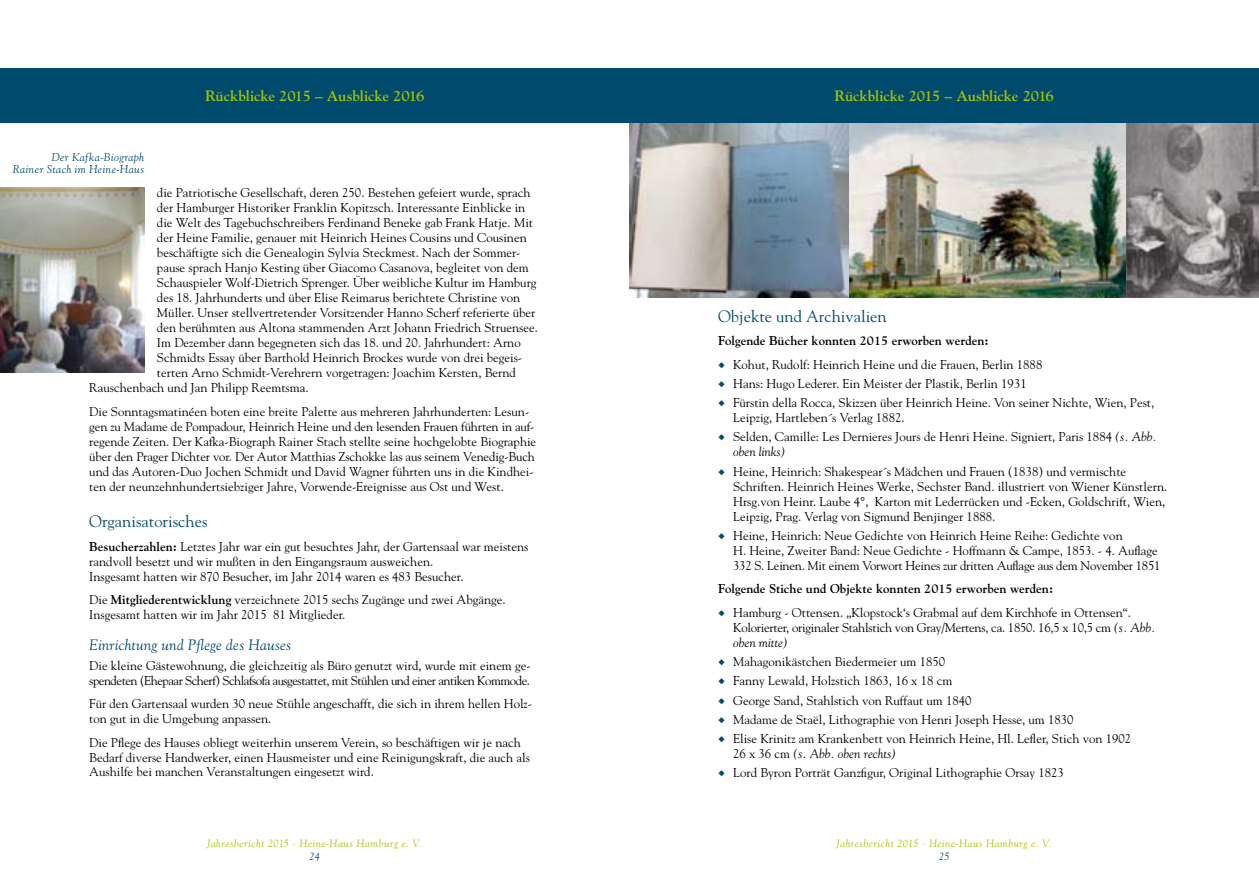
<style>
.page{position:relative;width:1259px;height:893px;background:#fff}
.page>*{position:absolute;margin:0;border:0;box-sizing:border-box;transform-origin:0 0}
.t1{font:16.5px "Goudy";color:#004a6e}
.t2{font:700 15px "Goudy";letter-spacing:-.015em;color:#a4c400}
.t3{font:italic 15px "Goudy";letter-spacing:.015em;color:#004a6e}
.t4{font:12.75px/15px "Goudy";color:#000}
.t5{font:12.75px/15px "Goudy";letter-spacing:-.04em;color:#000}
.t6{font:700 12.75px "Goudy";color:#000}
.t7{font:italic 11.25px/12px "Goudy";letter-spacing:.04em;color:#004a6e;text-align:right}
.t8{font:italic 10.5px "Goudy";letter-spacing:.055em;color:#a4c400}
.t9{font:italic 10.5px "Goudy";color:#004a6e}
.s1{font-weight:700}
.s2{font-family:"Minion Pro";font-weight:700;font-style:italic;font-stretch:condensed;font-size:15px;color:#004a6e}
.s3{font-style:italic}
</style>
<div class="page">
<img style="left:848px;top:123px;width:411px;height:175px">
<svg style="left:629px;top:123px;width:219px;height:175px;background:#98a2a9"></svg>
<div style="left:0;top:68px;width:1259px;height:55px;background:#004a6e"></div>
<img style="left:0;top:187px;width:144px;height:185px">
<p class="t7" style="left:13px;top:151px;width:133px">Der Kafka-Biograph<br>Rainer Stach im Heine-Haus</p>
<p class="t2" style="left:205px;top:87px;width:221px">Rückblicke 2015 – Ausblicke 2016</p>
<p class="t2" style="left:834px;top:87px;width:221px">Rückblicke 2015 – Ausblicke 2016</p>
<p class="t4" style="left:157px;top:185px;width:375px">die Patriotische Gesellschaft, deren 250. Bestehen gefeiert wurde, sprach</p>
<p class="t4" style="left:157px;top:200px;width:370px">der Hamburger Historiker Franklin Kopitzsch. Interessante Einblicke in</p>
<p class="t4" style="left:157px;top:215px;width:378px">die Welt des Tagebuchschreibers Ferdinand Beneke gab Frank Hatje. Mit</p>
<p class="t4" style="left:157px;top:230px;width:371px">der Heine Familie, genauer mit Heinrich Heines Cousins und Cousinen</p>
<p class="t4" style="left:157px;top:245px;width:365px">beschäftigte sich die Genealogin Sylvia Steckmest. Nach der Sommer-</p>
<p class="t4" style="left:157px;top:260px;width:373px">pause sprach Hanjo Kesting über Giacomo Casanova, begleitet von dem</p>
<p class="t4" style="left:157px;top:275px;width:381px">Schauspieler Wolf-Dietrich Sprenger. Über weibliche Kultur im Hamburg</p>
<p class="t4" style="left:157px;top:290px;width:365px">des 18. Jahrhunderts und über Elise Reimarus berichtete Christine von</p>
<p class="t4" style="left:157px;top:305px;width:380px">Müller. Unser stellvertretender Vorsitzender Hanno Scherf referierte über</p>
<p class="t4" style="left:157px;top:320px;width:382px">den berühmten aus Altona stammenden Arzt Johann Friedrich Struensee.</p>
<p class="t4" style="left:157px;top:335px;width:365px">Im Dezember dann begegneten sich das 18. und 20. Jahrhundert: Arno</p>
<p class="t4" style="left:157px;top:350px;width:367px">Schmidts Essay über Barthold Heinrich Brockes wurde von drei begeis-</p>
<p class="t4" style="left:157px;top:365px;width:360px">terten Arno Schmidt-Verehrern vorgetragen: Joachim Kersten, Bernd</p>
<p class="t4" style="left:89px;top:380px;width:221px">Rauschenbach und Jan Philipp Reemtsma.</p>
<p class="t4" style="left:89px;top:403px;width:448px">Die Sonntagsmatinéen boten eine breite Palette aus mehreren Jahrhunderten: Lesun&shy;gen zu Madame de Pompadour, Heinrich Heine und den lesenden Frauen führten in auf&shy;regende Zeiten. Der Kafka-Biograph Rainer Stach stellte seine hochgelobte Biographie über den Prager Dichter vor. Der Autor Matthias Zschokke las aus seinem Venedig-Buch und das Autoren-Duo Jochen Schmidt und David Wagner führten uns in die Kindhei&shy;ten der neunzehnhundertsiebziger Jahre, Vorwende-Ereignisse aus Ost und West.</p>
<p class="t1" style="left:89px;top:511px;width:120px">Organisatorisches</p>
<p class="t4" style="left:89px;top:539px;width:441px"><span class="s1">Besucherzahlen:</span> Letztes Jahr war ein gut besuchtes Jahr, der Gartensaal war meistens randvoll besetzt und wir mußten in den Eingangsraum ausweichen.<br>Insgesamt hatten wir 870 Besucher, im Jahr 2014 waren es 483 Besucher.</p>
<p class="t4" style="left:89px;top:592px;width:418px">Die <span class="s1">Mitgliederentwicklung</span> verzeichnete 2015 sechs Zugänge und zwei Abgänge.<br>Insgesamt hatten wir im Jahr 2015 81 Mitglieder.</p>
<p class="t3" style="left:89px;top:636px;width:203px">Einrichtung und Pflege des Hauses</p>
<p class="t5" style="left:89px;top:657px;width:443px">Die kleine Gästewohnung, die gleichzeitig als Büro genutzt wird, wurde mit einem ge&shy;spendeten (Ehepaar Scherf) Schlafsofa ausgestattet, mit Stühlen und einer antiken Kommode.</p>
<p class="t4" style="left:89px;top:696px;width:444px">Für den Gartensaal wurden 30 neue Stühle angeschafft, die sich in ihrem hellen Holz&shy;ton gut in die Umgebung anpassen.</p>
<p class="t4" style="left:89px;top:734px;width:442px">Die Pflege des Hauses obliegt weiterhin unserem Verein, so beschäftigen wir je nach<br>Bedarf diverse Handwerker, einen Hausmeister und eine Reinigungskraft, die auch als<br>Aushilfe bei manchen Veranstaltungen eingesetzt wird.</p>
<p class="t8" style="left:207px;top:837px;width:217px">Jahresbericht 2015 · Heine-Haus Hamburg e. V.</p>
<p class="t9" style="left:309px;top:850px;width:12px">24</p>
<p class="t1" style="left:718px;top:306px;width:170px">Objekte und Archivalien</p>
<p class="t6" style="left:718px;top:333px;width:272px">Folgende Bücher konnten 2015 erworben werden:</p>
<p class="t4" style="left:718px;top:356px;width:326px"><span class="s2">◆</span> Kohut, Rudolf: Heinrich Heine und die Frauen, Berlin 1888</p>
<p class="t4" style="left:718px;top:376px;width:310px"><span class="s2">◆</span> Hans: Hugo Lederer. Ein Meister der Plastik, Berlin 1931</p>
<p class="t4" style="left:733px;top:395px;width:423px;text-indent:-15px"><span class="s2">◆</span> Fürstin della Rocca, Skizzen über Heinrich Heine. Von seiner Nichte, Wien, Pest,<br>Leipzig, Hartleben´s Verlag 1882.</p>
<p class="t4" style="left:733px;top:429px;width:425px;text-indent:-15px"><span class="s2">◆</span> Selden, Camille: Les Dernieres Jours de Henri Heine. Signiert, Paris 1884 <span class="s3">(s. Abb. oben links)</span></p>
<p class="t4" style="left:733px;top:463px;width:436px;text-indent:-15px"><span class="s2">◆</span> Heine, Heinrich: Shakespear´s Mädchen und Frauen (1838) und vermischte Schriften. Heinrich Heines Werke, Sechster Band. illustriert von Wiener Künstlern.<br>Hrsg.von Heinr. Laube 4°, Karton mit Lederrücken und -Ecken, Goldschrift, Wien, Leipzig, Prag. Verlag von Sigmund Benjinger 1888.</p>
<p class="t4" style="left:733px;top:528px;width:429px;text-indent:-15px"><span class="s2">◆</span> Heine, Heinrich: Neue Gedichte von Heinrich Heine Reihe: Gedichte von<br>H. Heine, Zweiter Band: Neue Gedichte - Hoffmann &amp; Campe, 1853. - 4. Auflage<br>332 S. Leinen. Mit einem Vorwort Heines zur dritten Auflage aus dem November 1851</p>
<p class="t6" style="left:718px;top:581px;width:337px">Folgende Stiche und Objekte konnten 2015 erworben werden:</p>
<p class="t4" style="left:733px;top:605px;width:424px;text-indent:-15px"><span class="s2">◆</span> Hamburg - Ottensen. „Klopstock‘s Grabmal auf dem Kirchhofe in Ottensen“.<br>Kolorierter, originaler Stahlstich von Gray/Mertens, ca. 1850. 16,5 x 10,5 cm <span class="s3">(s. Abb. oben mitte)</span></p>
<p class="t4" style="left:718px;top:654px;width:229px"><span class="s2">◆</span> Mahagonikästchen Biedermeier um 1850</p>
<p class="t4" style="left:718px;top:673px;width:236px"><span class="s2">◆</span> Fanny Lewald, Holzstich 1863, 16 x 18 cm</p>
<p class="t4" style="left:718px;top:692px;width:255px"><span class="s2">◆</span> George Sand, Stahlstich von Ruffaut um 1840</p>
<p class="t4" style="left:718px;top:712px;width:357px"><span class="s2">◆</span> Madame de Staël, Lithographie von Henri Joseph Hesse, um 1830</p>
<p class="t4" style="left:733px;top:731px;width:400px;text-indent:-15px"><span class="s2">◆</span> Elise Krinitz am Krankenbett von Heinrich Heine, Hl. Lefler, Stich von 1902<br>26 x 36 cm <span class="s3">(s. Abb. oben rechts)</span></p>
<p class="t4" style="left:718px;top:765px;width:347px"><span class="s2">◆</span> Lord Byron Porträt Ganzfigur, Original Lithographie Orsay 1823</p>
<p class="t8" style="left:836px;top:837px;width:217px">Jahresbericht 2015 · Heine-Haus Hamburg e. V.</p>
<p class="t9" style="left:938px;top:850px;width:12px">25</p>
</div>
